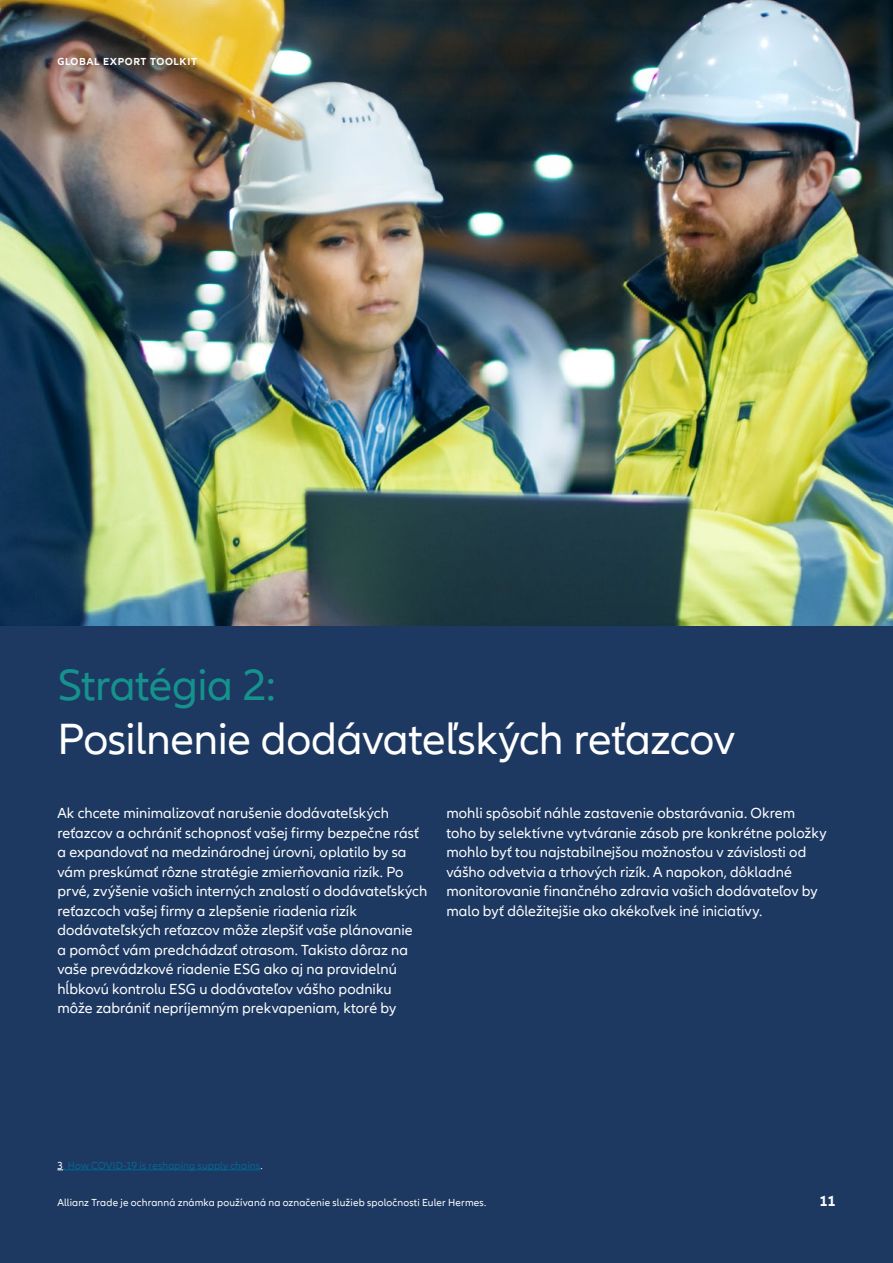
<style>
.page{position:relative;width:893px;height:1263px;background:#1d3962}
.page>*{position:absolute;margin:0;border:0;box-sizing:border-box;transform-origin:0 0}
.t1{font:45px "Allianz Neo";letter-spacing:-.01em;color:#fff}
.t2{font:45px "Allianz Neo";letter-spacing:-.015em;color:#15928d}
.t3{font:15px/19.5px "Allianz Neo";letter-spacing:.005em;color:#fff}
.t4{font:700 15px "Allianz Neo";color:#fff}
.t5{font:10.5px "Allianz Neo";letter-spacing:.015em;color:#fff}
.t6{font:10.5px "Allianz Neo";letter-spacing:.015em;color:#056694}
.t7{font:700 10.5px "Allianz Neo";letter-spacing:.06em;color:#fff}
.s1{color:#fff}
</style>
<div class="page">
<img style="left:0;top:0;width:893px;height:625px">
<div style="left:49px;top:49px;width:156px;height:24px;background:#000;opacity:.25"></div>
<hr style="left:63px;top:1169px;width:197px;height:1px;background:#056694">
<p class="t7" style="left:57px;top:56px;width:141px">GLOBAL EXPORT TOOLKIT</p>
<h1 class="t2" style="left:57px;top:659px;width:220px">Stratégia 2:</h1>
<h1 class="t1" style="left:57px;top:713px;width:679px">Posilnenie dodávateľských reťazcov</h1>
<p class="t3" style="left:57px;top:804px;width:371px">Ak chcete minimalizovať narušenie dodávateľských reťazcov a ochrániť schopnosť vašej firmy bezpečne rásť a expandovať na medzinárodnej úrovni, oplatilo by sa vám preskúmať rôzne stratégie zmierňovania rizík. Po prvé, zvýšenie vašich interných znalostí o dodávateľských reťazcoch vašej firmy a zlepšenie riadenia rizík dodávateľských reťazcov môže zlepšiť vaše plánovanie<br>a pomôcť vám predchádzať otrasom. Takisto dôraz na vaše prevádzkové riadenie ESG ako aj na pravidelnú hĺbkovú kontrolu ESG u dodávateľov vášho podniku môže zabrániť nepríjemným prekvapeniam, ktoré by</p>
<p class="t3" style="left:446px;top:804px;width:382px">mohli spôsobiť náhle zastavenie obstarávania. Okrem toho by selektívne vytváranie zásob pre konkrétne položky mohlo byť tou najstabilnejšou možnosťou v závislosti od vášho odvetvia a trhových rizík. A napokon, dôkladné monitorovanie finančného zdravia vašich dodávateľov by malo byť dôležitejšie ako akékoľvek iné iniciatívy.</p>
<p class="t6" style="left:57px;top:1159px;width:207px"><span class="s1">3</span>. How COVID-19 is reshaping supply chains<span class="s1">.</span></p>
<p class="t5" style="left:57px;top:1196px;width:430px">Allianz Trade je ochranná známka používaná na označenie služieb spoločnosti Euler Hermes.</p>
<p class="t4" style="left:819px;top:1192px;width:18px">11</p>
</div>
